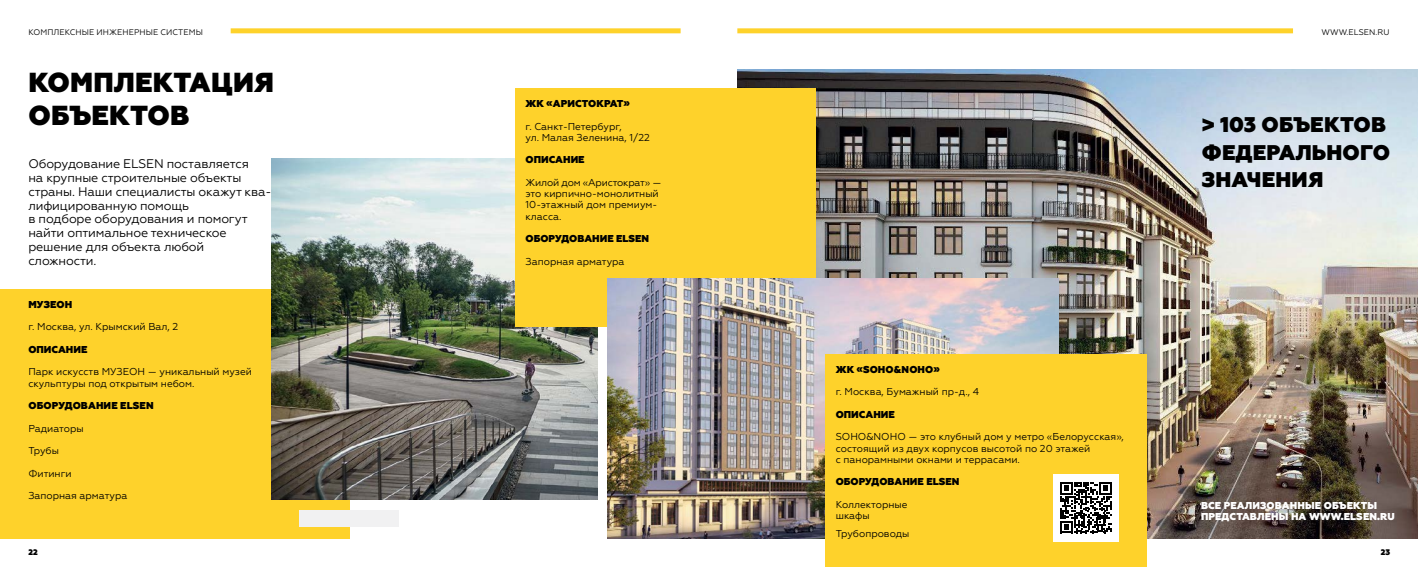
<style>
.page{position:relative;width:1418px;height:567px;background:#fff}
.page>*{position:absolute;margin:0;border:0;box-sizing:border-box;transform-origin:0 0}
.t1{font:800 27.5px "Geometria";letter-spacing:.01em;color:#000}
.t2{font:800 21.25px/27.5px "Geometria";letter-spacing:.01em;color:#000}
.t3{font:12.5px/13.8px "Geometria";letter-spacing:-.01em;color:#000}
.t4{font:10px/11.2px "Geometria";color:#000}
.t5{font:800 10px "Geometria";color:#000}
.t6{font:800 10px "Geometria";letter-spacing:.01em;color:#fff}
.t7{font:8.12px "Geometria";letter-spacing:.01em;color:#000}
.t8{font:800 8.12px "Geometria";color:#000}
</style>
<div class="page">
<div style="left:737px;top:28px;width:555px;height:5px;background:#fed22b"></div>
<div style="left:231px;top:28px;width:449px;height:5px;background:#fed22b"></div>
<div style="left:0;top:289px;width:349px;height:250px;background:#fed22b"></div>
<img style="left:272px;top:159px;width:325px;height:340px">
<div style="left:515px;top:89px;width:211px;height:238px;background:#fed22b"></div>
<div style="left:299px;top:510px;width:100px;height:17px;background:#f1f1f2"></div>
<img style="left:607px;top:278px;width:84px;height:261px">
<img style="left:737px;top:69px;width:680px;height:470px">
<div style="left:691px;top:89px;width:124px;height:238px;background:#fed22b"></div>
<svg style="left:1221px;top:504px;width:82px;height:5px"></svg>
<img style="left:691px;top:278px;width:367px;height:261px">
<div style="left:825px;top:354px;width:321px;height:213px;background:#fed22b"></div>
<div style="left:1053px;top:474px;width:65px;height:67px;background:#fff"></div>
<svg style="left:1060px;top:482px;width:51px;height:51px"></svg>
<p class="t7" style="left:28px;top:27px;width:7px">КОМП</p>
<p class="t7" style="left:53px;top:27px;width:13px">ЛЕКСНЫЕ</p>
<p class="t7" style="left:96px;top:27px;width:8px">ИНЖЕНЕРНЫЕ</p>
<p class="t7" style="left:160px;top:27px;width:7px">СИСТЕМЫ</p>
<h1 class="t1" style="left:28px;top:66px;width:41px">КОМПЛЕКТ</h1>
<h1 class="t1" style="left:189px;top:66px;width:86px">АЦИЯ</h1>
<h1 class="t1" style="left:28px;top:99px;width:83px">ОБЪЕКТО</h1>
<h1 class="t1" style="left:170px;top:99px;width:21px">В</h1>
<p class="t3" style="left:28px;top:157px;width:245px">ОБОРУДОВАНИЕ ELSEN ПОСТАВЛЯЕТСЯ<br>НА КРУПНЫЕ СТРОИТЕЛЬНЫЕ ОБЪЕКТЫ<br>СТРАНЫ. НАШИ СПЕЦИАЛИСТЫ ОКАЖУТ КВА-<br>ЛИФИЦИРОВАННУЮ ПОМОЩЬ<br>В ПОДБОРЕ ОБОРУДОВАНИЯ И ПОМОГУТ<br>НАЙТИ ОПТИМАЛЬНОЕ ТЕХНИЧЕСКОЕ<br>РЕШЕНИЕ ДЛЯ ОБЪЕКТА ЛЮБОЙ<br>СЛОЖНОСТИ.</p>
<p class="t5" style="left:28px;top:298px;width:30px">МУЗЕОН</p>
<p class="t4" style="left:28px;top:321px;width:151px">Г. МОСКВА, УЛ. КРЫМСКИЙ ВАЛ, 2</p>
<p class="t5" style="left:28px;top:343px;width:61px">ОПИСАНИЕ</p>
<p class="t4" style="left:28px;top:366px;width:225px">ПАРК ИСКУССТВ МУЗЕОН — УНИКАЛЬНЫЙ МУЗЕЙ<br>СКУЛЬПТУРЫ ПОД ОТКРЫТЫМ НЕБОМ.</p>
<p class="t5" style="left:28px;top:400px;width:76px">ОБОРУДОВАНИЕ</p>
<p class="t5" style="left:120px;top:400px;width:35px">ELSEN</p>
<p class="t4" style="left:28px;top:423px;width:57px">РАДИАТОРЫ</p>
<p class="t4" style="left:28px;top:445px;width:32px">ТРУБЫ</p>
<p class="t4" style="left:28px;top:468px;width:45px">ФИТИНГИ</p>
<p class="t4" style="left:28px;top:490px;width:100px">ЗАПОРНАЯ АРМАТУРА</p>
<p class="t8" style="left:28px;top:548px;width:11px">22</p>
<p class="t5" style="left:525px;top:98px;width:106px">ЖК «АРИСТОКРАТ»</p>
<p class="t4" style="left:525px;top:120px;width:126px">Г. САНКТ-ПЕТЕРБУРГ,<br>УЛ. МАЛАЯ ЗЕЛЕНИНА, 1/22</p>
<p class="t5" style="left:525px;top:154px;width:61px">ОПИСАНИЕ</p>
<p class="t4" style="left:525px;top:177px;width:137px">ЖИЛОЙ ДОМ «АРИСТОКРАТ» —<br>ЭТО КИРПИЧНО-МОНОЛИТНЫЙ<br>10-ЭТАЖНЫЙ ДОМ ПРЕМИУМ-<br>КЛАССА.</p>
<p class="t5" style="left:525px;top:233px;width:125px">ОБОРУДОВАНИЕ ELSEN</p>
<p class="t4" style="left:525px;top:255px;width:100px">ЗАПОРНАЯ АРМАТУРА</p>
<p class="t5" style="left:835px;top:363px;width:105px">ЖК «SOHO&amp;NOHO»</p>
<p class="t4" style="left:835px;top:386px;width:145px">Г. МОСКВА, БУМАЖНЫЙ ПР-Д., 4</p>
<p class="t5" style="left:835px;top:408px;width:61px">ОПИСАНИЕ</p>
<p class="t4" style="left:835px;top:431px;width:289px">SOHO&amp;NOHO — ЭТО КЛУБНЫЙ ДОМ У МЕТРО «БЕЛОРУССКАЯ»,<br>СОСТОЯЩИЙ ИЗ ДВУХ КОРПУСОВ ВЫСОТОЙ ПО 20 ЭТАЖЕЙ<br>С ПАНОРАМНЫМИ ОКНАМИ И ТЕРРАСАМИ.</p>
<p class="t5" style="left:835px;top:476px;width:125px">ОБОРУДОВАНИЕ ELSEN</p>
<p class="t4" style="left:835px;top:499px;width:73px">КОЛЛЕКТОРНЫЕ<br>ШКАФЫ</p>
<p class="t4" style="left:835px;top:528px;width:75px">ТРУБОПРОВОДЫ</p>
<p class="t7" style="left:1321px;top:27px;width:70px">WWW.ELSEN.RU</p>
<h2 class="t2" style="left:1201px;top:112px;width:125px">&gt; 103 ОБЪЕКТО</h2>
<h2 class="t2" style="left:1201px;top:112px;width:188px;text-indent:169px">В<br>ФЕДЕРАЛЬНО ГО<br>ЗНАЧЕНИ</h2>
<h2 class="t2" style="left:1307px;top:167px;width:17px">Я</h2>
<p class="t6" style="left:1200px;top:499px;width:8px">ВСЕ</p>
<p class="t6" style="left:1223px;top:499px;width:75px">РЕАЛИЗОВАННЫЕ</p>
<p class="t6" style="left:1323px;top:499px;width:32px">ОБЪЕКТЫ</p>
<p class="t6" style="left:1200px;top:511px;width:8px">ПРЕ</p>
<p class="t6" style="left:1221px;top:511px;width:45px">ДСТАВЛЕНЫ</p>
<p class="t6" style="left:1290px;top:511px;width:61px">НА WWW.ELSEN</p>
<p class="t6" style="left:1377px;top:511px;width:19px">.RU</p>
<p class="t8" style="left:1380px;top:548px;width:11px">23</p>
</div>
